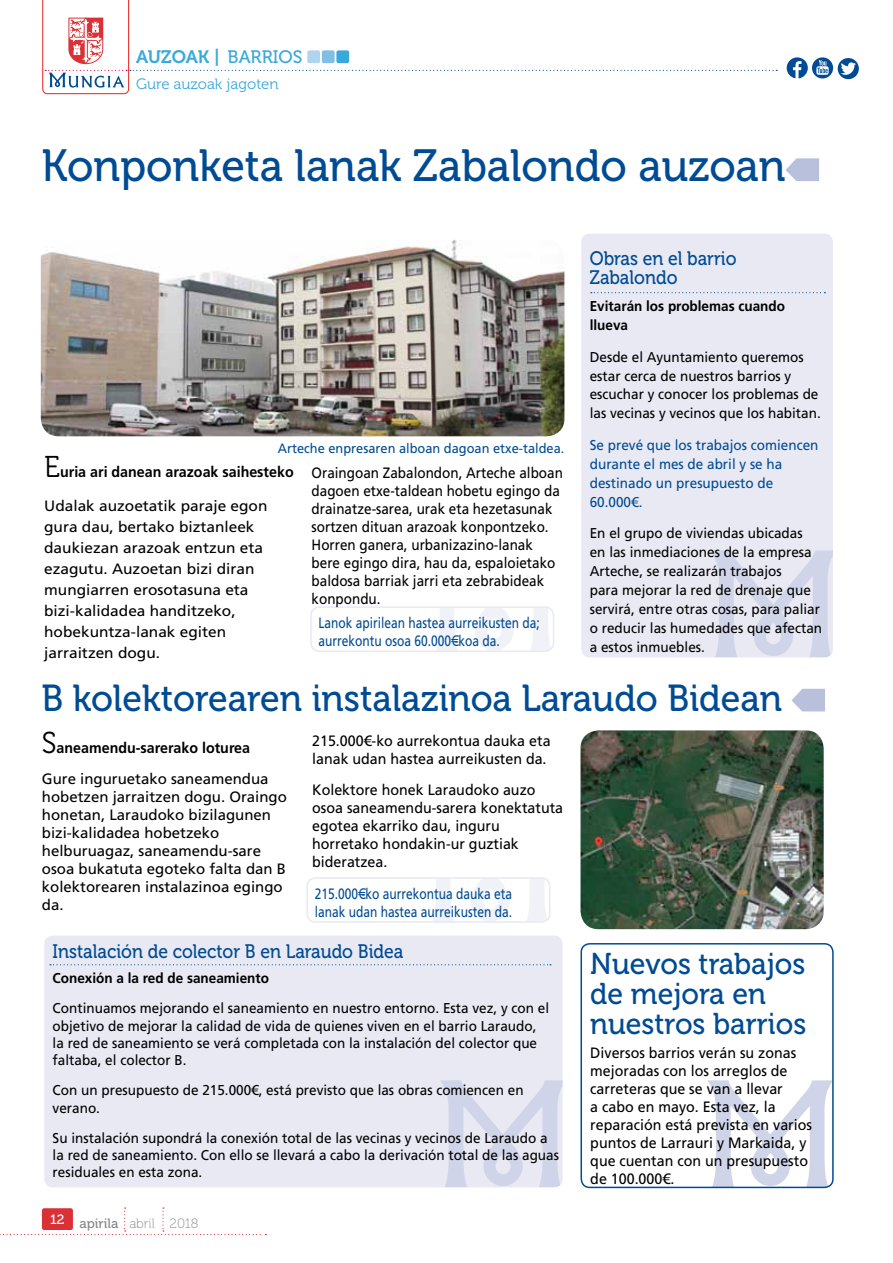
<style>
.page{position:relative;width:893px;height:1263px;background:#fff}
.page>*{position:absolute;margin:0;border:0;box-sizing:border-box;transform-origin:0 0}
.t1{font:45px "Museo 500";letter-spacing:-.005em;color:#004b93;scale:.95 1}
.t2{font:37.5px "Museo 500";color:#004b93;scale:.95 1}
.t3{font:30px/30px "Museo 500";color:#004b93;scale:.95 1}
.t4{font:19.5px/18.9px "Museo 500";color:#004b93;scale:.9 1}
.t5{font:18px "Museo 700";color:#39a9dc}
.t6{font:15px/21.1px "Frutiger LT Std";color:#000}
.t7{font:15px/18px "Frutiger LT Std";color:#000;scale:.95 1}
.t8{font:15px/18px "Frutiger LT Std";color:#000;scale:.9 1}
.t9{font:15px/18px "Frutiger";color:#004b93;scale:.8 1}
.t10{font:700 15px "Frutiger LT Std";color:#000;scale:.95 1}
.t11{font:15px "Museo 300";color:#39a9dc}
.t12{font:14.25px/18.9px "Frutiger LT Std";color:#000;scale:.95 1}
.t13{font:14.25px/18.9px "Frutiger LT Std";color:#004b93;scale:.95 1}
.t14{font:700 14.25px/18.9px "Frutiger LT Std";color:#000;scale:.95 1}
.t15{font:13.5px "Frutiger LT Std";color:#004b93;scale:.95 1}
.t16{font:13.5px "Museo 100";color:#87888a}
.s1{font-family:"Museo 500"}
.s2{font-family:"Museo 300";font-weight:400;font-size:30px}
.s3{font-family:"Museo 300";font-size:30px}
.s4{font-weight:700}
</style>
<div class="page">
<svg style="left:0;top:1207px;width:266px;height:28px"></svg>
<svg style="left:42px;top:0;width:735px;height:94px"></svg>
<svg style="left:787px;top:57px;width:72px;height:22px"></svg>
<svg style="left:707px;top:1080px;width:126px;height:107px"></svg>
<div style="left:580px;top:943px;width:254px;height:245px;border:2px solid #004b93;border-radius:9px"></div>
<svg style="left:786px;top:158px;width:33px;height:23px"></svg>
<svg style="left:791px;top:689px;width:34px;height:22px"></svg>
<svg style="left:437px;top:609px;width:116px;height:40px"></svg>
<div style="left:310px;top:606px;width:244px;height:46px;border:2px solid #e8e9f3;border-radius:9px"></div>
<svg style="left:433px;top:880px;width:115px;height:40px"></svg>
<div style="left:306px;top:877px;width:245px;height:46px;border:2px solid #e8e9f3;border-radius:9px"></div>
<img style="left:41px;top:240px;width:523px;height:196px">
<img style="left:580px;top:730px;width:244px;height:199px">
<div style="left:581px;top:234px;width:252px;height:423px;background:#e8e9f3;border-radius:9px"></div>
<svg style="left:711px;top:550px;width:122px;height:107px"></svg>
<div style="left:44px;top:935px;width:519px;height:252px;background:#e8e9f3;border-radius:9px"></div>
<svg style="left:440px;top:1080px;width:123px;height:107px"></svg>
<svg style="left:591px;top:292px;width:234px;height:1px"></svg>
<svg style="left:50px;top:964px;width:501px;height:1px"></svg>
<div style="left:307px;top:50px;width:13px;height:13px;background:#b0d4ee;border-radius:2px"></div>
<div style="left:322px;top:50px;width:13px;height:13px;background:#80bfe5;border-radius:2px"></div>
<div style="left:336px;top:50px;width:13px;height:13px;background:#39a9dc;border-radius:2px"></div>
<p class="t5" style="left:136px;top:47px;width:168px">AUZOAK | <span class="s1">barrios</span></p>
<p class="t11" style="left:136px;top:75px;width:144px">Gure auzoak jagoten</p>
<h1 class="t1" style="left:41px;top:141px;width:785px">Konponketa lanak Zabalondo auzoan</h1>
<p class="t15" style="left:278px;top:440px;width:303px">Arteche enpresaren alboan dagoan etxe-taldea.</p>
<p class="t10" style="left:44px;top:463px;width:264px"><span class="s2">E</span>uria ari danean arazoak saihesteko</p>
<p class="t6" style="left:44px;top:495px;width:225px">Udalak auzoetatik paraje egon gura dau, bertako biztanleek daukiezan arazoak entzun eta ezagutu. Auzoetan bizi diran mungiarren erosotasuna eta bizi-kalidadea handitzeko, hobekuntza-lanak egiten jarraitzen dogu.</p>
<p class="t8" style="left:312px;top:464px;width:281px">Oraingoan Zabalondon, Arteche alboan dagoen etxe-taldean hobetu egingo da drainatze-sarea, urak eta hezetasunak sortzen dituan arazoak konpontzeko.<br>Horren ganera, urbanizazino-lanak bere egingo dira, hau da, espaloietako baldosa barriak jarri eta zebrabideak konpondu.</p>
<p class="t9" style="left:318px;top:613px;width:278px">Lanok apirilean hastea aurreikusten da; aurrekontu osoa 60.000€-koa da.</p>
<h3 class="t4" style="left:590px;top:249px;width:165px">Obras en el barrio<br>Zabalondo</h3>
<p class="t14" style="left:590px;top:297px;width:207px">Evitarán los problemas cuando llueva</p>
<p class="t12" style="left:590px;top:347px;width:245px">Desde el Ayuntamiento queremos estar cerca de nuestros barrios y escuchar y conocer los problemas de las vecinas y vecinos que los habitan.</p>
<p class="t13" style="left:590px;top:436px;width:242px">Se prevé que los trabajos comiencen durante el mes de abril y se ha destinado un presupuesto de<br>60.000€.</p>
<p class="t12" style="left:590px;top:524px;width:246px">En el grupo de viviendas ubicadas<br>en las inmediaciones de la empresa<br>Arteche, se realizarán trabajos<br>para mejorar la red de drenaje que servirá, entre otras cosas, para paliar o reducir las humedades que afectan a estos inmuebles.</p>
<h2 class="t2" style="left:41px;top:678px;width:781px">B kolektorearen instalazinoa Laraudo Bidean</h2>
<p class="t6" style="left:42px;top:732px;width:228px;line-height:30.8px"><span class="s3">S</span><span class="s4">aneamendu-sarerako loturea<br></span>Gure inguruetako saneamendua</p>
<p class="t6" style="left:42px;top:787px;width:247px;line-height:18px">hobetzen jarraitzen dogu. Oraingo honetan, Laraudoko bizilagunen bizi-kalidadea hobetzeko helburuagaz, saneamendu-sare osoa bukatuta egoteko falta dan B kolektorearen instalazinoa egingo da.</p>
<p class="t7" style="left:312px;top:732px;width:252px">215.000€-ko aurrekontua dauka eta lanak udan hastea aurreikusten da.</p>
<p class="t7" style="left:312px;top:780px;width:266px">Kolektore honek Laraudoko auzo osoa saneamendu-sarera konektatuta egotea ekarriko dau, inguru horretako hondakin-ur guztiak bideratzea.</p>
<p class="t9" style="left:315px;top:884px;width:248px">215.000€-ko aurrekontua dauka eta lanak udan hastea aurreikusten da.</p>
<h3 class="t4" style="left:53px;top:942px;width:391px">Instalación de colector B en Laraudo Bidea</h3>
<p class="t14" style="left:53px;top:969px;width:229px">Conexión a la red de saneamiento</p>
<p class="t12" style="left:53px;top:1000px;width:524px;line-height:17.2px">Continuamos mejorando el saneamiento en nuestro entorno. Esta vez, y con el objetivo de mejorar la calidad de vida de quienes viven en el barrio Laraudo, la red de saneamiento se verá completada con la instalación del colector que faltaba, el colector B.</p>
<p class="t12" style="left:53px;top:1082px;width:497px;line-height:17.2px">Con un presupuesto de 215.000€, está previsto que las obras comiencen en verano.</p>
<p class="t12" style="left:53px;top:1129px;width:534px;line-height:17.2px">Su instalación supondrá la conexión total de las vecinas y vecinos de Laraudo a la red de saneamiento. Con ello se llevará a cabo la derivación total de las aguas residuales en esta zona.</p>
<p class="t16" style="left:50px;top:1216px;width:150px"><sup>12</sup> <span class="s1">apirila</span> abril 2018</p>
<h3 class="t3" style="left:590px;top:949px;width:229px">Nuevos trabajos de mejora en nuestros barrios</h3>
<p class="t7" style="left:590px;top:1044px;width:235px">Diversos barrios verán su zonas mejoradas con los arreglos de carreteras que se van a llevar<br>a cabo en mayo. Esta vez, la reparación está prevista en varios puntos de Larrauri y Markaida, y que cuentan con un presupuesto de 100.000€.</p>
</div>
